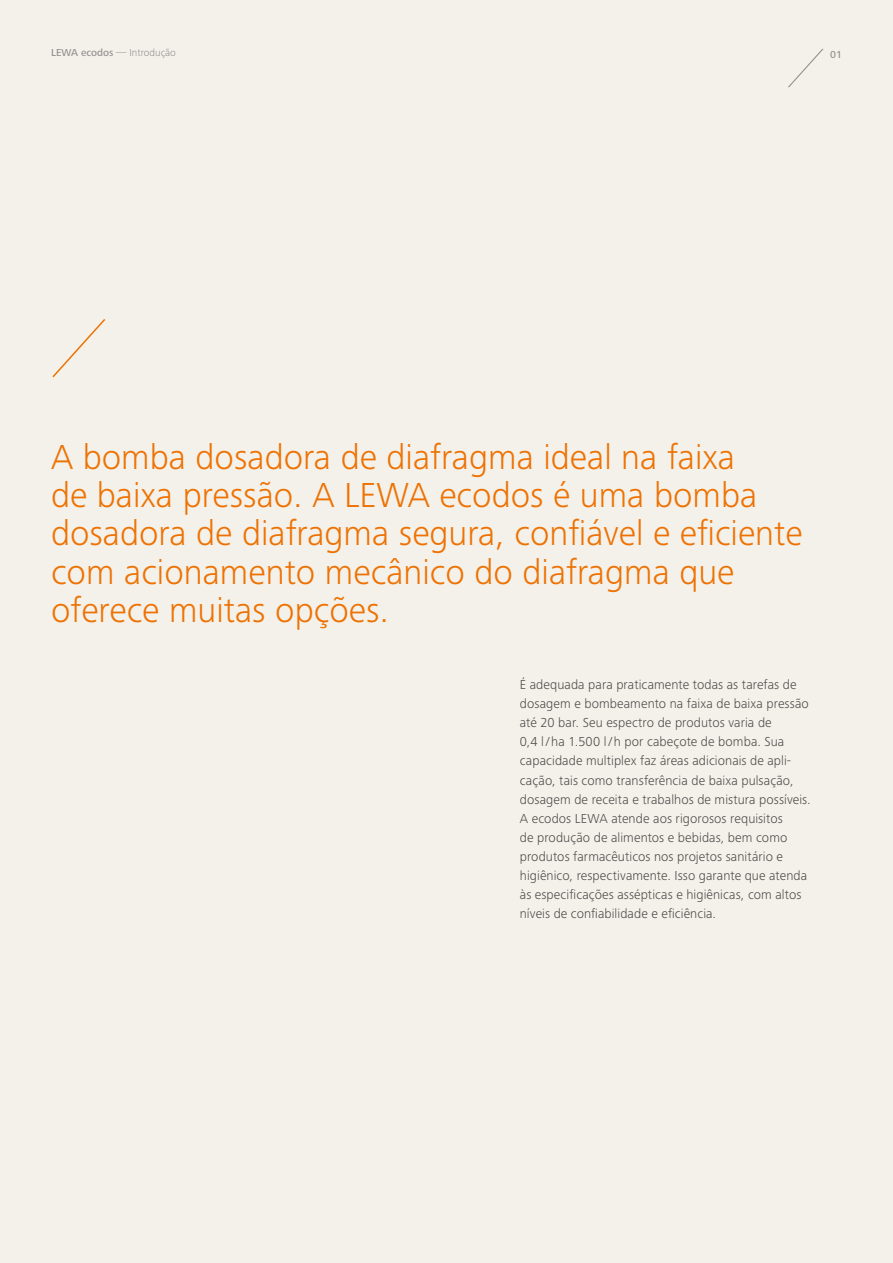
<style>
.page{position:relative;width:893px;height:1263px;background:#f3f1ea}
.page>*{position:absolute;margin:0;border:0;box-sizing:border-box;transform-origin:0 0}
.t1{font:300 36px/38.2px "Frutiger Next LTW1 G";color:#ee7203}
.t2{font:300 13.5px/19.2px "Frutiger Next LTW1 G";letter-spacing:.005em;color:#4a4a49}
.t3{font:300 10.5px "Frutiger Next LTW1 G";color:#929292}
.t4{font:500 10.5px "Frutiger Next LTW1 G";color:#929292}
.s1{font-weight:500}
</style>
<div class="page">
<svg style="left:788px;top:49px;width:36px;height:39px"></svg>
<svg style="left:52px;top:319px;width:53px;height:59px"></svg>
<p class="t3" style="left:51px;top:47px;width:126px"><span class="s1">LEWA ecodos</span> — Introdução</p>
<p class="t4" style="left:830px;top:48px;width:13px">01</p>
<h1 class="t1" style="left:51px;top:438px;width:753px">A bomba dosadora de diafragma ideal na faixa<br>de baixa pressão. A LEWA ecodos é uma bomba dosadora de diafragma segura, confiável e eficiente com acionamento mecânico do diafragma que oferece muitas opções.</h1>
<p class="t2" style="left:520px;top:675px;width:292px">É adequada para praticamente todas as tarefas de dosagem e bombeamento na faixa de baixa pressão até 20 bar. Seu espectro de produtos varia de<br>0,4 l/ha 1.500 l/h por cabeçote de bomba. Sua capacidade multiplex faz áreas adicionais de apli&shy;cação, tais como transferência de baixa pulsação, dosagem de receita e trabalhos de mistura possíveis.<br>A ecodos LEWA atende aos rigorosos requisitos<br>de produção de alimentos e bebidas, bem como produtos farmacêuticos nos projetos sanitário e higiênico, respectivamente. Isso garante que atenda às especificações assépticas e higiênicas, com altos níveis de confiabilidade e eficiência.</p>
</div>
